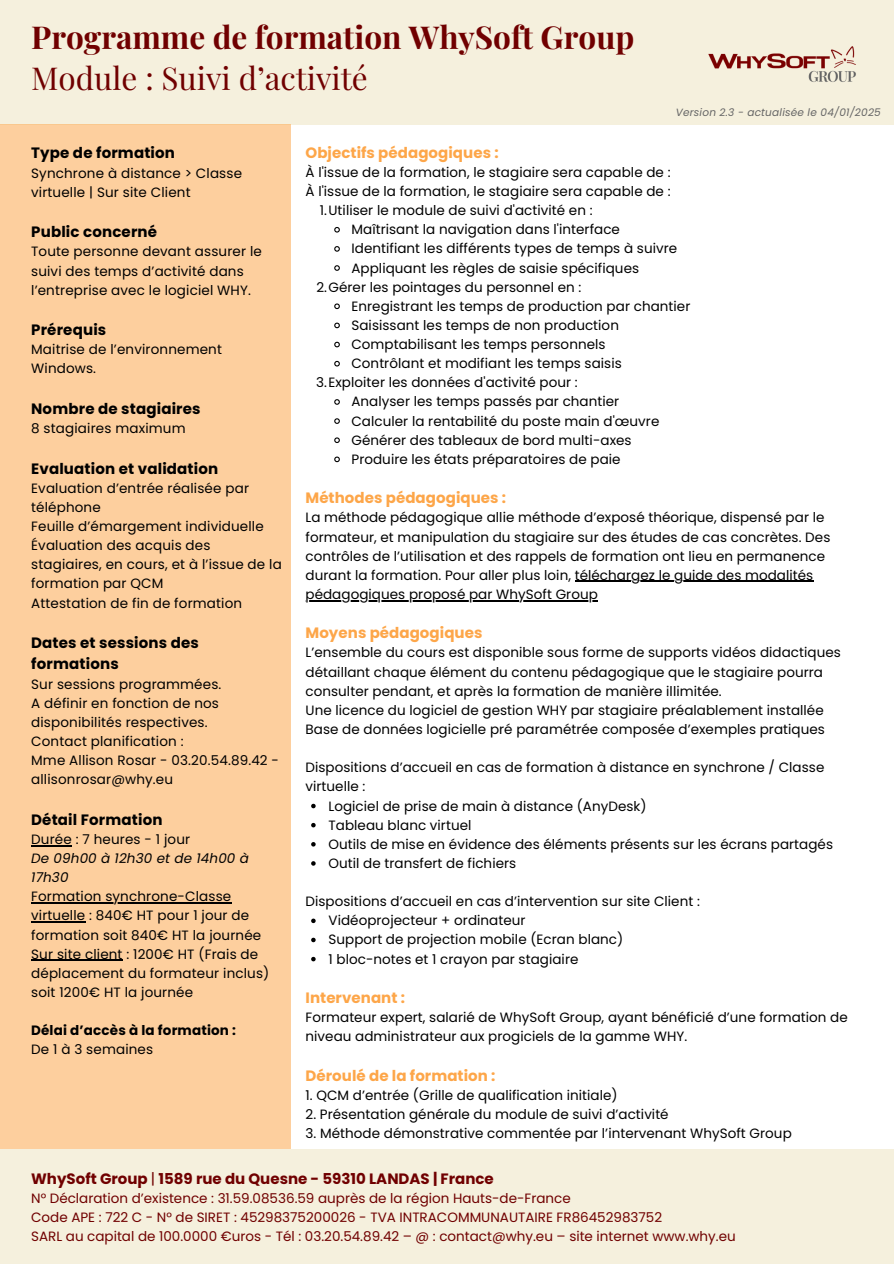
<style>
.page{position:relative;width:894px;height:1264px;background:#fff}
.page>*{position:absolute;margin:0;border:0;box-sizing:border-box;transform-origin:0 0}
.t1{font:700 31.5px/41.7px "Playfair Display";color:#700000}
.t2{font:700 15px/21.3px "Poppins";letter-spacing:.01em;color:#000}
.t3{font:700 15px "Poppins";letter-spacing:.005em;color:#fda649}
.t4{font:700 15px "Poppins";color:#700000}
.t5{font:13.5px/19.2px "Poppins";letter-spacing:.005em;color:#000}
.t6{font:13.5px/19.2px "Poppins";color:#700000}
.t7{font:italic 13.5px/19.2px "Poppins";letter-spacing:.01em;color:#000}
.t8{font:700 13.5px/19.2px "Poppins";letter-spacing:.01em;color:#000}
.t9{font:italic 10.5px "Poppins";letter-spacing:.02em;color:#656565}
.s1{font-weight:400}
.s2{font-style:normal}
</style>
<div class="page">
<div style="left:0;top:0;width:893px;height:124px;background:#f5f0dd"></div>
<div style="left:0;top:124px;width:291px;height:1139px;background:#fdcf9e"></div>
<div style="left:0;top:1149px;width:893px;height:114px;background:#f5f0dd"></div>
<svg style="left:334px;top:227px;width:6px;height:6px"></svg>
<svg style="left:334px;top:246px;width:6px;height:6px"></svg>
<svg style="left:334px;top:265px;width:6px;height:6px"></svg>
<svg style="left:334px;top:303px;width:6px;height:7px"></svg>
<svg style="left:334px;top:322px;width:6px;height:7px"></svg>
<svg style="left:334px;top:341px;width:6px;height:7px"></svg>
<svg style="left:334px;top:360px;width:6px;height:7px"></svg>
<svg style="left:334px;top:399px;width:6px;height:6px"></svg>
<svg style="left:334px;top:418px;width:6px;height:6px"></svg>
<svg style="left:334px;top:437px;width:6px;height:6px"></svg>
<svg style="left:334px;top:456px;width:6px;height:7px"></svg>
<hr style="left:574px;top:581px;width:239px;height:1px;background:#000">
<hr style="left:305px;top:600px;width:292px;height:1px;background:#000">
<svg style="left:311px;top:803px;width:4px;height:5px"></svg>
<svg style="left:311px;top:823px;width:4px;height:4px"></svg>
<svg style="left:311px;top:842px;width:4px;height:4px"></svg>
<svg style="left:311px;top:861px;width:4px;height:4px"></svg>
<svg style="left:311px;top:918px;width:4px;height:5px"></svg>
<svg style="left:311px;top:937px;width:4px;height:5px"></svg>
<svg style="left:311px;top:956px;width:4px;height:5px"></svg>
<img style="left:708px;top:46px;width:148px;height:36px">
<hr style="left:31px;top:845px;width:41px;height:1px;background:#000">
<hr style="left:31px;top:902px;width:200px;height:1px;background:#000">
<hr style="left:31px;top:921px;width:54px;height:1px;background:#000">
<hr style="left:31px;top:959px;width:92px;height:2px;background:#000">
<p class="t1" style="left:31px;top:15px;width:604px">Programme de formation WhySoft Group<br><span class="s1">Module : Suivi d’activité</span></p>
<h3 class="t9" style="left:675px;top:105px;width:206px">Version 2.3 - actualisée le 04/01/2025</h3>
<h3 class="t2" style="left:31px;top:142px;width:145px">Type de formation</h3>
<h3 class="t5" style="left:31px;top:163px;width:212px">Synchrone à distance &gt; Classe virtuelle | Sur site Client</h3>
<p class="t2" style="left:31px;top:221px;width:127px">Public concerné</p>
<p class="t5" style="left:31px;top:242px;width:232px">Toute personne devant assurer le suivi des temps d’activité dans l’entreprise avec le logiciel WHY.</p>
<p class="t2" style="left:31px;top:319px;width:77px">Prérequis</p>
<p class="t5" style="left:31px;top:340px;width:192px">Maitrise de l’environnement<br>Windows.</p>
<p class="t2" style="left:31px;top:398px;width:171px">Nombre de stagiaires</p>
<p class="t5" style="left:31px;top:419px;width:156px">8 stagiaires maximum</p>
<p class="t2" style="left:31px;top:457px;width:188px">Evaluation et validation</p>
<p class="t5" style="left:31px;top:478px;width:252px">Evaluation d’entrée réalisée par téléphone<br>Feuille d’émargement individuelle<br>Évaluation des acquis des stagiaires, en cours, et à l’issue de la formation par QCM<br>Attestation de fin de formation</p>
<h3 class="t2" style="left:31px;top:632px;width:169px">Dates et sessions des formations</h3>
<h3 class="t5" style="left:31px;top:674px;width:249px">Sur sessions programmées.<br>A définir en fonction de nos disponibilités respectives.<br>Contact planification :<br>Mme Allison Rosar - 03.20.54.89.42 - allisonrosar@why.eu</h3>
<p class="t2" style="left:31px;top:808px;width:133px">Détail Formation</p>
<p class="t7" style="left:31px;top:829px;width:219px"><span class="s2">Durée : 7 heures - 1 jour<br></span>De 09h00 à 12h30 et de 14h00 à<br>17h30</p>
<p class="t5" style="left:31px;top:887px;width:240px">Formation synchrone-Classe virtuelle : 840€ HT pour 1 jour de formation soit 840€ HT la journée<br>Sur site client : 1200€ HT (Frais de déplacement du formateur inclus) soit 1200€ HT la journée</p>
<p class="t8" style="left:31px;top:1020px;width:206px">Délai d’accès à la formation :<br><span class="s1">De 1 à 3 semaines</span></p>
<h1 class="t3" style="left:305px;top:142px;width:194px">Objectifs pédagogiques :</h1>
<h1 class="t5" style="left:305px;top:162px;width:366px">À l'issue de la formation, le stagiaire sera capable de :<br>À l'issue de la formation, le stagiaire sera capable de :</h1>
<p class="t5" style="left:320px;top:201px;width:274px">1.Utiliser le module de suivi d'activité en :</p>
<p class="t5" style="left:351px;top:220px;width:270px">Maîtrisant la navigation dans l'interface</p>
<h2 class="t5" style="left:351px;top:239px;width:327px">Identifiant les différents types de temps à suivre</h2>
<h2 class="t5" style="left:351px;top:258px;width:289px">Appliquant les règles de saisie spécifiques</h2>
<h2 class="t5" style="left:316px;top:277px;width:266px">2.Gérer les pointages du personnel en :</h2>
<h2 class="t5" style="left:351px;top:296px;width:340px">Enregistrant les temps de production par chantier</h2>
<h2 class="t5" style="left:351px;top:315px;width:269px">Saisissant les temps de non production</h2>
<h2 class="t5" style="left:351px;top:335px;width:255px">Comptabilisant les temps personnels</h2>
<h2 class="t5" style="left:351px;top:354px;width:272px">Contrôlant et modifiant les temps saisis</h2>
<h2 class="t5" style="left:316px;top:373px;width:263px">3.Exploiter les données d'activité pour :</h2>
<h3 class="t5" style="left:351px;top:392px;width:269px">Analyser les temps passés par chantier</h3>
<p class="t5" style="left:351px;top:411px;width:309px">Calculer la rentabilité du poste main d'œuvre</p>
<p class="t5" style="left:351px;top:430px;width:282px">Générer des tableaux de bord multi-axes</p>
<p class="t5" style="left:351px;top:449px;width:270px">Produire les états préparatoires de paie</p>
<p class="t3" style="left:305px;top:487px;width:202px">Méthodes pédagogiques :</p>
<p class="t5" style="left:305px;top:508px;width:526px">La méthode pédagogique allie méthode d’exposé théorique, dispensé par le formateur, et manipulation du stagiaire sur des études de cas concrètes. Des contrôles de l’utilisation et des rappels de formation ont lieu en permanence durant la formation. Pour aller plus loin, téléchargez le guide des modalités</p>
<p class="t5" style="left:305px;top:584px;width:294px">pédagogiques proposé par WhySoft Group</p>
<p class="t3" style="left:305px;top:622px;width:178px">Moyens pédagogiques</p>
<p class="t5" style="left:305px;top:643px;width:536px">L’ensemble du cours est disponible sous forme de supports vidéos didactiques détaillant chaque élément du contenu pédagogique que le stagiaire pourra consulter pendant, et après la formation de manière illimitée.<br>Une licence du logiciel de gestion WHY par stagiaire préalablement installée Base de données logicielle pré paramétrée composée d’exemples pratiques</p>
<p class="t5" style="left:305px;top:758px;width:520px">Dispositions d’accueil en cas de formation à distance en synchrone / Classe</p>
<p class="t5" style="left:305px;top:777px;width:61px">virtuelle :</p>
<p class="t5" style="left:328px;top:796px;width:320px">Logiciel de prise de main à distance (AnyDesk)</p>
<p class="t5" style="left:328px;top:815px;width:144px">Tableau blanc virtuel</p>
<p class="t5" style="left:328px;top:834px;width:506px">Outils de mise en évidence des éléments présents sur les écrans partagés</p>
<p class="t5" style="left:328px;top:853px;width:189px">Outil de transfert de fichiers</p>
<p class="t5" style="left:328px;top:891px;width:373px;text-indent:-23px">Dispositions d’accueil en cas d’intervention sur site Client :<br>Vidéoprojecteur + ordinateur<br>Support de projection mobile (Ecran blanc)<br>1 bloc-notes et 1 crayon par stagiaire</p>
<p class="t3" style="left:305px;top:987px;width:101px">Intervenant :</p>
<p class="t5" style="left:305px;top:1007px;width:543px">Formateur expert, salarié de WhySoft Group, ayant bénéficié d’une formation de niveau administrateur aux progiciels de la gamme WHY.</p>
<p class="t3" style="left:305px;top:1064px;width:191px">Déroulé de la formation :</p>
<p class="t5" style="left:305px;top:1085px;width:313px">1. QCM d’entrée (Grille de qualification initiale)</p>
<p class="t5" style="left:305px;top:1104px;width:364px">2. Présentation générale du module de suivi d’activité</p>
<p class="t5" style="left:305px;top:1123px;width:487px">3. Méthode démonstrative commentée par l’intervenant WhySoft Group</p>
<h3 class="t4" style="left:31px;top:1168px;width:464px">WhySoft Group <span class="s1">|</span> 1589 rue du Quesne - 59310 LANDAS | France</h3>
<h3 class="t6" style="left:31px;top:1188px;width:705px">N° Déclaration d’existence : 31.59.08536.59 auprès de la région Hauts-de-France<br>Code APE : 722 C - N° de SIRET : 45298375200026 - TVA INTRACOMMUNAUTAIRE FR86452983752<br>SARL au capital de 100.0000 €uros - Tél : 03.20.54.89.42 – @ : contact@why.eu – site internet www.why.eu</h3>
</div>
